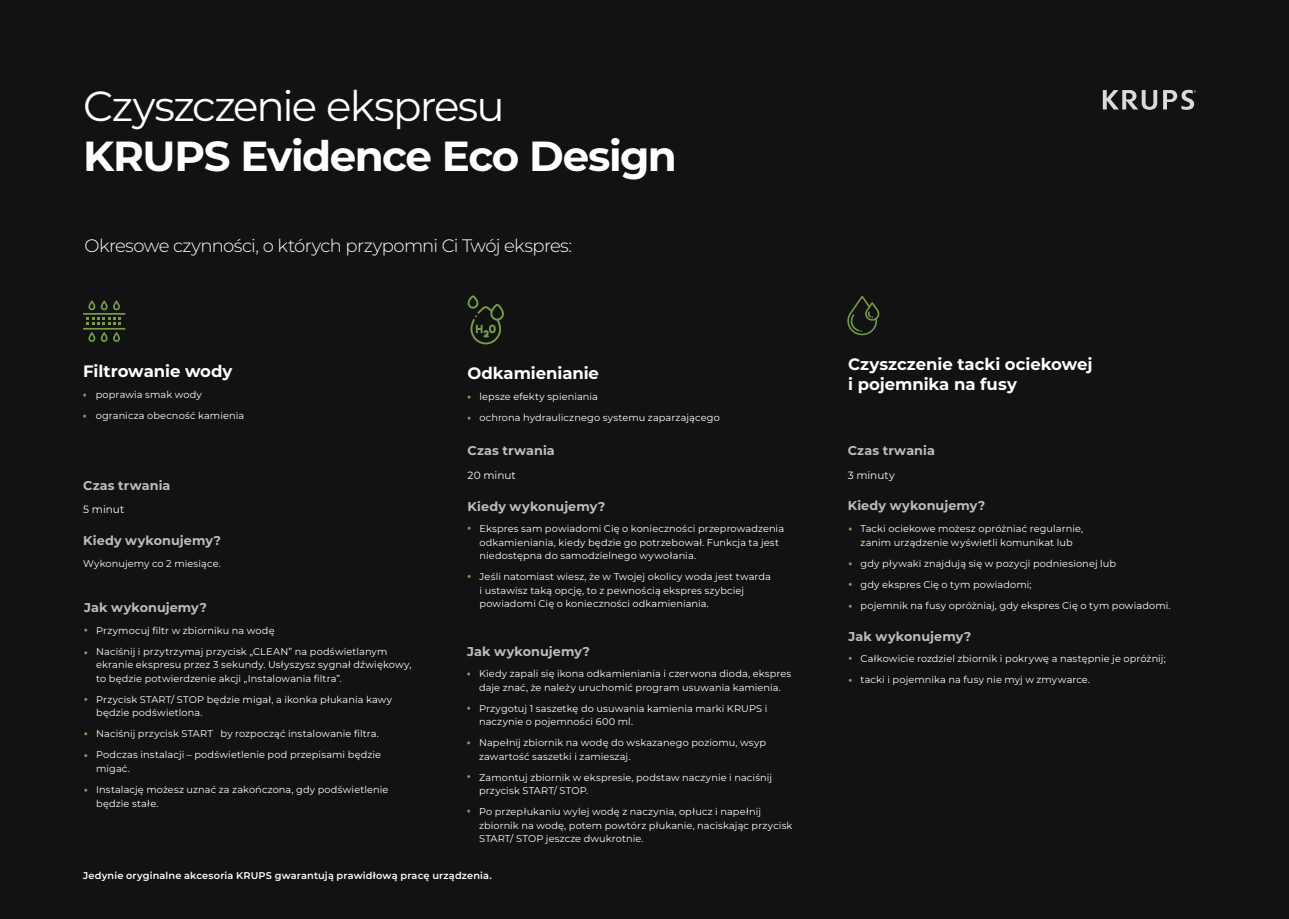
<style>
.page{position:relative;width:1289px;height:919px;background:#fff}
.page>*{position:absolute;margin:0;border:0;box-sizing:border-box;transform-origin:0 0}
.t1{font:700 42px "Montserrat";letter-spacing:-.035em;color:#fff}
.t2{font:42px "Montserrat";letter-spacing:-.045em;color:#fff}
.t3{font:300 18px "Montserrat";letter-spacing:-.035em;color:#fff}
.t4{font:700 16.5px/19.8px "Montserrat";letter-spacing:-.005em;color:#fff}
.t5{font:700 12.75px "Montserrat";letter-spacing:.01em;color:#bcbdc0}
.t6{font:10.5px "Montserrat";color:#fff}
.t7{font:9.75px/13.5px "Montserrat";letter-spacing:.01em;color:#fff}
.t8{font:600 9.75px "Montserrat";letter-spacing:.02em;color:#fff}
</style>
<div class="page">
<div style="left:0;top:0;width:1288px;height:918px;background:#131212"></div>
<svg style="left:1102px;top:90px;width:55px;height:20px"></svg>
<svg style="left:1163px;top:90px;width:32px;height:20px"></svg>
<svg style="left:467px;top:295px;width:37px;height:50px"></svg>
<svg style="left:83px;top:300px;width:42px;height:42px"></svg>
<svg style="left:847px;top:296px;width:32px;height:39px"></svg>
<h1 class="t2" style="left:83px;top:78px;width:423px">Czyszczenie ekspresu</h1>
<h1 class="t1" style="left:83px;top:125px;width:595px">KRUPS Evidence Eco Design</h1>
<h2 class="t3" style="left:84px;top:233px;width:489px">Okresowe czynności, o których przypomni Ci Twój ekspres:</h2>
<h3 class="t4" style="left:83px;top:360px;width:151px">Filtrowanie wody</h3>
<h3 class="t4" style="left:467px;top:362px;width:133px">Odkamienianie</h3>
<p class="t7" style="left:96px;top:384px;width:150px;line-height:21px">poprawia smak wody ogranicza obecność kamienia</p>
<p class="t7" style="left:479px;top:386px;width:242px;line-height:21px">lepsze efekty spieniania<br>ochrona hydraulicznego systemu zaparzającego</p>
<h3 class="t5" style="left:83px;top:476px;width:89px">Czas trwania</h3>
<p class="t6" style="left:83px;top:502px;width:43px">5 minut</p>
<h3 class="t5" style="left:83px;top:531px;width:139px">Kiedy wykonujemy?</h3>
<p class="t7" style="left:83px;top:556px;width:139px">Wykonujemy co 2 miesiące.</p>
<h3 class="t5" style="left:84px;top:598px;width:124px">Jak wykonujemy?</h3>
<p class="t7" style="left:96px;top:619px;width:293px;line-height:21px">Przymocuj filtr w zbiorniku na wodę<br>Naciśnij i przytrzymaj przycisk „CLEAN” na podświetlanym</p>
<p class="t7" style="left:96px;top:658px;width:317px">ekranie ekspresu przez 3 sekundy. Usłyszysz sygnał dźwiękowy, to będzie potwierdzenie akcji „Instalowania filtra”.</p>
<p class="t7" style="left:96px;top:692px;width:297px">Przycisk START/ STOP będzie migał, a ikonka płukania kawy będzie podświetlona.</p>
<p class="t7" style="left:96px;top:723px;width:286px;line-height:21px">Naciśnij przycisk START by rozpocząć instalowanie filtra.<br>Podczas instalacji – podświetlenie pod przepisami będzie</p>
<p class="t7" style="left:96px;top:757px;width:294px;line-height:21px">migać.<br>Instalację możesz uznać za zakończona, gdy podświetlenie</p>
<p class="t7" style="left:96px;top:796px;width:64px">będzie stałe.</p>
<h3 class="t5" style="left:467px;top:441px;width:89px">Czas trwania</h3>
<p class="t6" style="left:467px;top:468px;width:50px">20 minut</p>
<h3 class="t5" style="left:467px;top:497px;width:139px">Kiedy wykonujemy?</h3>
<p class="t7" style="left:479px;top:522px;width:306px">Ekspres sam powiadomi Cię o konieczności przeprowadzenia odkamieniania, kiedy będzie go potrzebował. Funkcja ta jest niedostępna do samodzielnego wywołania.</p>
<p class="t7" style="left:479px;top:570px;width:293px">Jeśli natomiast wiesz, że w Twojej okolicy woda jest twarda i ustawisz taką opcję, to z pewnością ekspres szybciej powiadomi Cię o konieczności odkamieniania.</p>
<h3 class="t5" style="left:467px;top:642px;width:124px">Jak wykonujemy?</h3>
<p class="t7" style="left:479px;top:666px;width:314px">Kiedy zapali się ikona odkamieniania i czerwona dioda, ekspres daje znać, że należy uruchomić program usuwania kamienia.</p>
<p class="t7" style="left:479px;top:701px;width:290px">Przygotuj 1 saszetkę do usuwania kamienia marki KRUPS i naczynie o pojemności 600 ml.</p>
<p class="t7" style="left:479px;top:735px;width:289px">Napełnij zbiornik na wodę do wskazanego poziomu, wsyp zawartość saszetki i zamieszaj.</p>
<p class="t7" style="left:479px;top:770px;width:295px">Zamontuj zbiornik w ekspresie, podstaw naczynie i naciśnij przycisk START/ STOP.</p>
<p class="t7" style="left:479px;top:804px;width:315px">Po przepłukaniu wylej wodę z naczynia, opłucz i napełnij zbiornik na wodę, potem powtórz płukanie, naciskając przycisk<br>START/ STOP jeszcze dwukrotnie.</p>
<p class="t8" style="left:83px;top:869px;width:410px">Jedynie oryginalne akcesoria KRUPS gwarantują prawidłową pracę urządzenia.</p>
<h3 class="t4" style="left:848px;top:353px;width:246px">Czyszczenie tacki ociekowej i pojemnika na fusy</h3>
<h3 class="t5" style="left:847px;top:441px;width:89px">Czas trwania</h3>
<p class="t6" style="left:847px;top:468px;width:49px">3 minuty</p>
<h3 class="t5" style="left:847px;top:496px;width:139px">Kiedy wykonujemy?</h3>
<p class="t7" style="left:860px;top:521px;width:224px">Tacki ociekowe możesz opróżniać regularnie, zanim urządzenie wyświetli komunikat lub</p>
<p class="t7" style="left:860px;top:552px;width:311px;line-height:21px">gdy pływaki znajdują się w pozycji podniesionej lub<br>gdy ekspres Cię o tym powiadomi;<br>pojemnik na fusy opróżniaj, gdy ekspres Cię o tym powiadomi.</p>
<h3 class="t5" style="left:848px;top:626px;width:124px">Jak wykonujemy?</h3>
<p class="t7" style="left:860px;top:647px;width:306px;line-height:21px">Całkowicie rozdziel zbiornik i pokrywę a następnie je opróżnij; tacki i pojemnika na fusy nie myj w zmywarce.</p>
</div>
